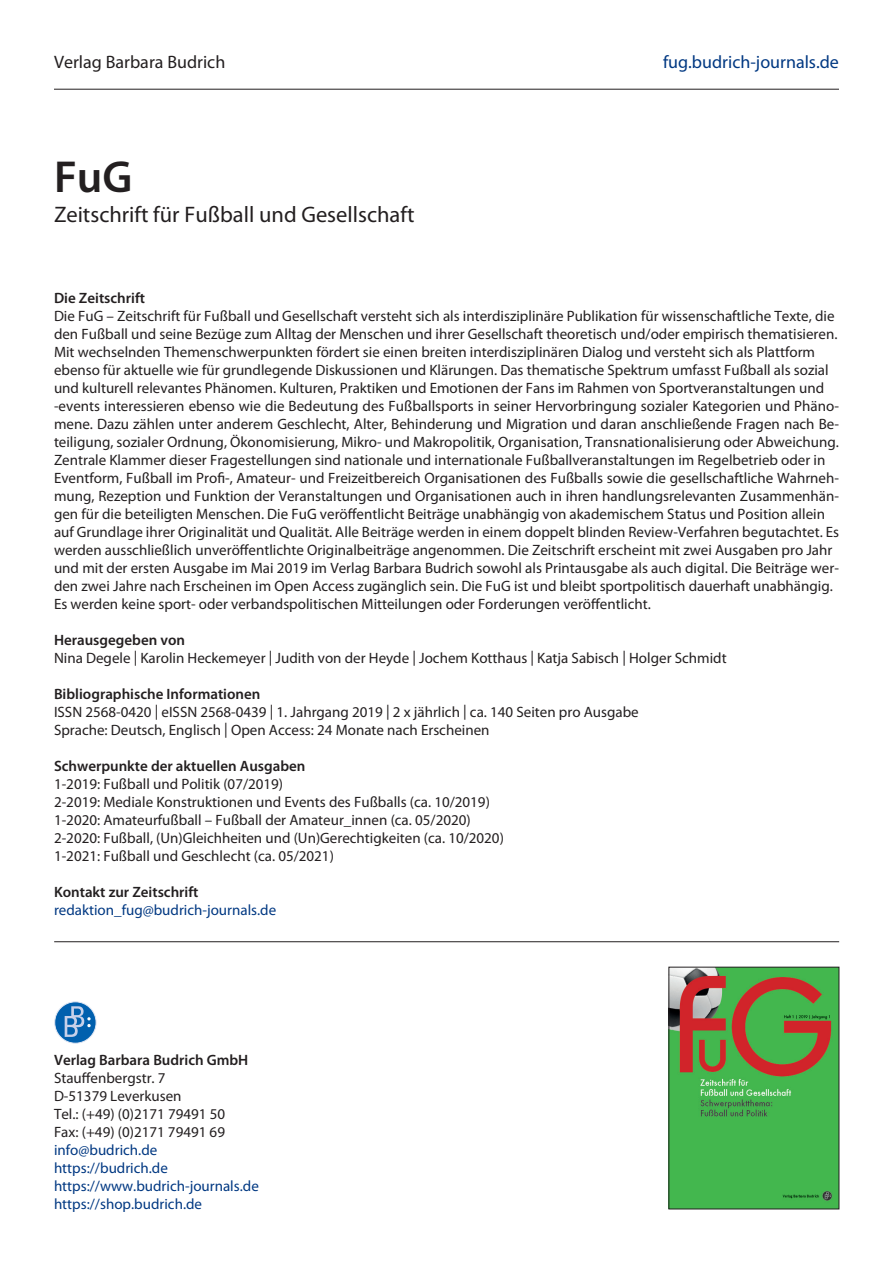
<style>
.page{position:relative;width:893px;height:1263px;background:#fff}
.page>*{position:absolute;margin:0;border:0;box-sizing:border-box;transform-origin:0 0}
.t1{font:600 45px "Myriad Pro";color:#231f20}
.t2{font:22.5px "Myriad Pro";color:#231f20}
.t3{font:18px "Myriad Pro";color:#003882}
.t4{font:18px "Myriad Pro";color:#231f20}
.t5{font:15px/18px "Myriad Pro";color:#231f20;text-align:justify}
.t6{font:600 15px "Myriad Pro";color:#231f20}
.t7{font:15px "Myriad Pro";color:#003882}
</style>
<div class="page">
<img style="left:671px;top:969px;width:166px;height:238px">
<hr style="left:54px;top:89px;width:785px;height:1px;background:#231f20">
<hr style="left:54px;top:941px;width:785px;height:1px;background:#231f20">
<div style="left:55px;top:1002px;width:41px;height:41px;background:#0160ae;border-radius:50%"></div>
<div style="left:54px;top:1001px;width:42px;height:42px;border:1px solid #e0e6f3;border-radius:50%"></div>
<svg style="left:65px;top:1006px;width:26px;height:31px"></svg>
<p class="t4" style="left:54px;top:50px;width:173px">Verlag Barbara Budrich</p>
<p class="t3" style="left:663px;top:50px;width:177px">fug.budrich-journals.de</p>
<p class="t1" style="left:54px;top:148px;width:80px">FuG</p>
<p class="t2" style="left:54px;top:201px;width:362px">Zeitschrift für Fußball und Gesellschaft</p>
<p class="t6" style="left:54px;top:288px;width:93px">Die Zeitschrift</p>
<p class="t5" style="left:54px;top:306px;width:782px">Die FuG – Zeitschrift für Fußball und Gesellschaft versteht sich als interdisziplinäre Publikation für wissenschaftliche Texte, die</p>
<p class="t5" style="left:54px;top:324px;width:785px">den Fußball und seine Bezüge zum Alltag der Menschen und ihrer Gesellschaft theoretisch und/oder empirisch thematisieren.</p>
<p class="t5" style="left:54px;top:342px;width:763px">Mit wechselnden Themenschwerpunkten fördert sie einen breiten interdisziplinären Dialog und versteht sich als Plattform</p>
<p class="t5" style="left:54px;top:360px;width:776px">ebenso für aktuelle wie für grundlegende Diskussionen und Klärungen. Das thematische Spektrum umfasst Fußball als sozial</p>
<p class="t5" style="left:54px;top:378px;width:772px">und kulturell relevantes Phänomen. Kulturen, Praktiken und Emotionen der Fans im Rahmen von Sportveranstaltungen und</p>
<p class="t5" style="left:54px;top:396px;width:786px">-events interessieren ebenso wie die Bedeutung des Fußballsports in seiner Hervorbringung sozialer Kategorien und Phäno&shy;mene. Dazu zählen unter anderem Geschlecht, Alter, Behinderung und Migration und daran anschließende Fragen nach Be&shy;teiligung, sozialer Ordnung, Ökonomisierung, Mikro- und Makropolitik, Organisation, Transnationalisierung oder Abweichung.</p>
<p class="t5" style="left:54px;top:450px;width:773px">Zentrale Klammer dieser Fragestellungen sind nationale und internationale Fußballveranstaltungen im Regelbetrieb oder in</p>
<p class="t5" style="left:54px;top:468px;width:786px">Eventform, Fußball im Profi-, Amateur- und Freizeitbereich Organisationen des Fußballs sowie die gesellschaftliche Wahrneh&shy;mung, Rezeption und Funktion der Veranstaltungen und Organisationen auch in ihren handlungsrelevanten Zusammenhän&shy;gen für die beteiligten Menschen. Die FuG veröffentlicht Beiträge unabhängig von akademischem Status und Position allein</p>
<p class="t5" style="left:54px;top:522px;width:786px">auf Grundlage ihrer Originalität und Qualität. Alle Beiträge werden in einem doppelt blinden Review-Verfahren begutachtet. Es</p>
<p class="t5" style="left:54px;top:540px;width:780px">werden ausschließlich unveröffentlichte Originalbeiträge angenommen. Die Zeitschrift erscheint mit zwei Ausgaben pro Jahr</p>
<p class="t5" style="left:54px;top:558px;width:786px">und mit der ersten Ausgabe im Mai 2019 im Verlag Barbara Budrich sowohl als Printausgabe als auch digital. Die Beiträge wer&shy;den zwei Jahre nach Erscheinen im Open Access zugänglich sein. Die FuG ist und bleibt sportpolitisch dauerhaft unabhängig.</p>
<p class="t5" style="left:54px;top:594px;width:598px">Es werden keine sport- oder verbandspolitischen Mitteilungen oder Forderungen veröffentlicht.</p>
<p class="t6" style="left:54px;top:630px;width:133px">Herausgegeben von</p>
<p class="t5" style="left:54px;top:648px;width:674px">Nina Degele | Karolin Heckemeyer | Judith von der Heyde | Jochem Kotthaus | Katja Sabisch | Holger Schmidt</p>
<p class="t6" style="left:54px;top:684px;width:208px">Bibliographische Informationen</p>
<p class="t5" style="left:54px;top:702px;width:586px">ISSN 2568-0420 | eISSN 2568-0439 | 1. Jahrgang 2019 | 2 x jährlich | ca. 140 Seiten pro Ausgabe</p>
<p class="t5" style="left:54px;top:720px;width:437px">Sprache: Deutsch, Englisch | Open Access: 24 Monate nach Erscheinen</p>
<p class="t6" style="left:54px;top:756px;width:253px">Schwerpunkte der aktuellen Ausgaben</p>
<p class="t5" style="left:54px;top:774px;width:231px">1-2019: Fußball und Politik (07/2019)</p>
<p class="t5" style="left:54px;top:792px;width:437px">2-2019: Mediale Konstruktionen und Events des Fußballs (ca. 10/2019)</p>
<p class="t5" style="left:54px;top:810px;width:418px">1-2020: Amateurfußball – Fußball der Amateur_innen (ca. 05/2020)</p>
<p class="t5" style="left:54px;top:828px;width:451px">2-2020: Fußball, (Un)Gleichheiten und (Un)Gerechtigkeiten (ca. 10/2020)</p>
<p class="t5" style="left:54px;top:846px;width:281px">1-2021: Fußball und Geschlecht (ca. 05/2021)</p>
<p class="t6" style="left:54px;top:882px;width:146px">Kontakt zur Zeitschrift</p>
<p class="t7" style="left:54px;top:900px;width:224px">redaktion_fug@budrich-journals.de</p>
<p class="t6" style="left:54px;top:1050px;width:196px">Verlag Barbara Budrich GmbH</p>
<p class="t5" style="left:54px;top:1069px;width:113px">Stauffenbergstr. 7</p>
<p class="t5" style="left:54px;top:1087px;width:129px">D-51379 Leverkusen</p>
<p class="t5" style="left:54px;top:1105px;width:173px">Tel.: (+49) (0)2171 79491 50</p>
<p class="t5" style="left:54px;top:1123px;width:173px">Fax: (+49) (0)2171 79491 69</p>
<p class="t7" style="left:54px;top:1141px;width:105px">info@budrich.de</p>
<p class="t7" style="left:54px;top:1159px;width:115px">https://budrich.de</p>
<p class="t7" style="left:54px;top:1177px;width:206px">https://www.budrich-journals.de</p>
<p class="t7" style="left:54px;top:1195px;width:150px">https://shop.budrich.de</p>
</div>
